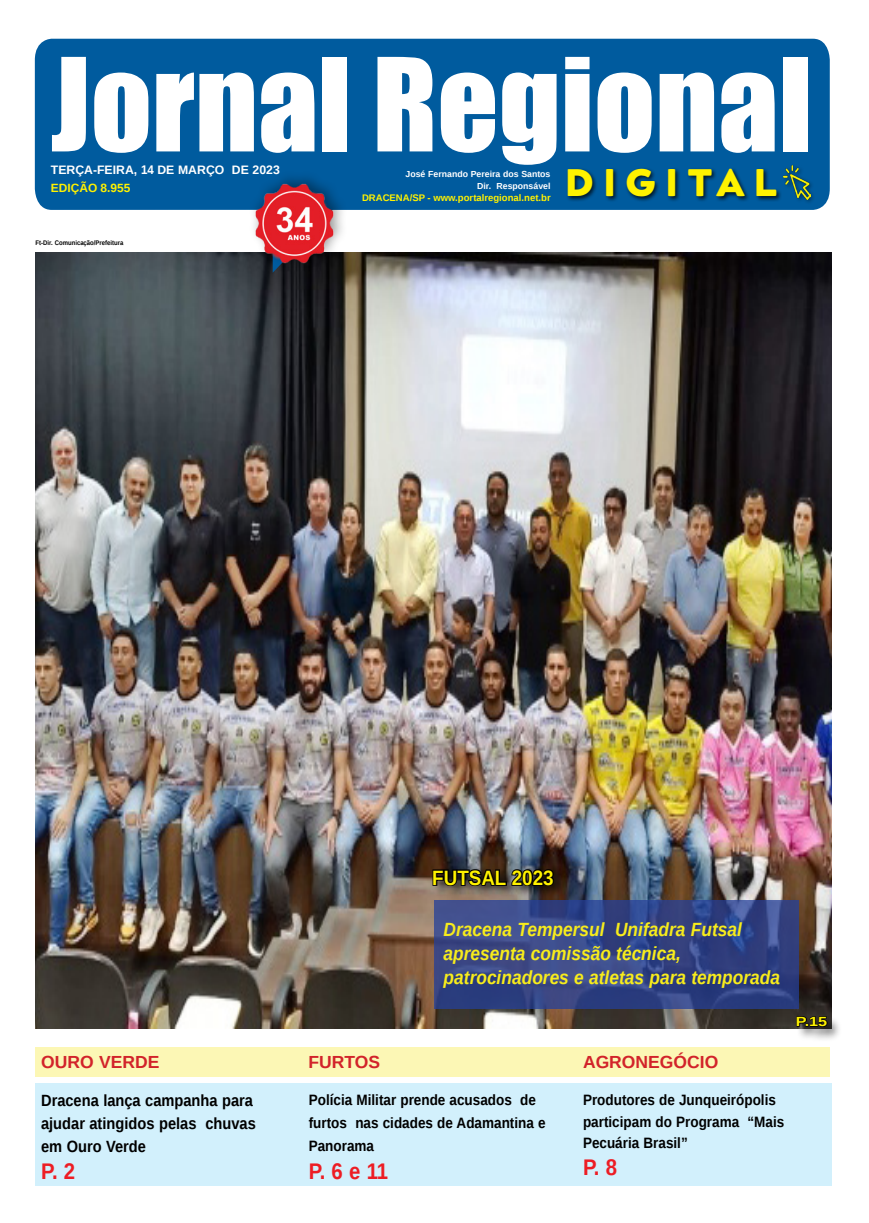
<style>
.page{position:relative;width:869px;height:1223px;background:#fff}
.page>*{position:absolute;margin:0;border:0;box-sizing:border-box;transform-origin:0 0}
.t1{font:119.5px "Impact";color:#fff}
.t2{font:800 39.75px "Neufreit";letter-spacing:.23em;color:#fff200;scale:1.04 1}
.Introductory{font:700 22.62px "Liberation Sans";color:#ed1d24;scale:.9 1}
.TÍTULO{font:700 20.75px "Liberation Sans";color:#fff200;scale:.91 1}
.LINHA_FINA{font:italic 700 19.12px "Liberation Sans";color:#f7ec1c;scale:.91 1}
.TÍTULO-2{font:700 17.5px "Liberation Sans";color:#d2232a}
.Introductory-2{font:700 16.25px/23px "Liberation Sans";color:#000;scale:.9 1}
.Introductory-3{font:700 15px/23px "Liberation Sans";color:#000;scale:.9 1}
.Introductory-4{font:700 15px/21.6px "Liberation Sans";color:#000101;scale:.9 1}
.Introductory-5{font:700 13.25px "Liberation Sans";color:#fff200;scale:1.22 1}
.LEGENDA{font:700 12.25px "Liberation Sans";color:#fff}
.DATA_PG{font:700 11.88px "Liberation Sans";color:#fff200}
.DATA_PG-2{font:700 9.5px "Liberation Sans";color:#fff200}
.LEGENDA-2{font:700 8.75px "Liberation Sans";color:#fff}
.Signature{font:700 6.62px "Liberation Sans";color:#000;scale:.9 1}
.s1{font-size:12.5px}
</style>
<div class="page">
<img style="left:36px;top:252px;width:795px;height:776px">
<div style="left:431px;top:865px;width:137px;height:32px;background:#000;opacity:.75"></div>
<svg style="left:431px;top:867px;width:124px;height:20px;background:#1f1c1a"></svg>
<svg style="left:434px;top:900px;width:364px;height:108px;background:#344585"></svg>
<div style="left:795px;top:1015px;width:46px;height:26px;background:#000;opacity:.57"></div>
<svg style="left:795px;top:1015px;width:33px;height:12px"></svg>
<svg style="left:35px;top:39px;width:794px;height:234px;fill:#005b9e"></svg>
<div style="left:566px;top:167px;width:216px;height:35px;background:#000;opacity:.75"></div>
<div style="left:781px;top:163px;width:34px;height:42px;background:#000;opacity:.46"></div>
<img style="left:783px;top:166px;width:26px;height:34px">
<div style="left:247px;top:170px;width:101px;height:99px;background:#000;opacity:.41"></div>
<img style="left:248px;top:174px;width:94px;height:95px">
<div style="left:35px;top:1047px;width:794px;height:29px;background:#fcf7b5"></div>
<div style="left:35px;top:1082px;width:796px;height:103px;background:#d2f0fc"></div>
<p class="t1" style="left:51px;top:12px;width:761px">Jornal Regional</p>
<p class="t2" style="left:564px;top:159px;width:205px">DIGITAL</p>
<p class="LEGENDA" style="left:51px;top:161px;width:230px">TERÇA-FEIRA, <span class="s1">14</span> DE MARÇO DE 2023</p>
<p class="DATA_PG" style="left:51px;top:180px;width:81px">EDIÇÃO 8.955</p>
<p class="LEGENDA-2" style="left:405px;top:168px;width:146px">José Fernando Pereira dos Santos</p>
<p class="LEGENDA-2" style="left:477px;top:180px;width:75px">Dir. Responsável</p>
<p class="DATA_PG-2" style="left:362px;top:191px;width:190px">DRACENA/SP - www.portalregional.net.br</p>
<p class="Signature" style="left:36px;top:238px;width:99px">Ft-Dir. Comunicação/Prefeitura</p>
<p class="TÍTULO" style="left:432px;top:863px;width:135px">FUTSAL 2023</p>
<p class="LINHA_FINA" style="left:443px;top:916px;width:329px">Dracena Tempersul Unifadra Futsal</p>
<p class="LINHA_FINA" style="left:443px;top:940px;width:262px">apresenta comissão técnica,</p>
<p class="LINHA_FINA" style="left:443px;top:964px;width:371px">patrocinadores e atletas para temporada</p>
<p class="TÍTULO-2" style="left:41px;top:1050px;width:120px">OURO VERDE</p>
<p class="TÍTULO-2" style="left:308px;top:1050px;width:73px">FURTOS</p>
<p class="TÍTULO-2" style="left:582px;top:1050px;width:137px">AGRONEGÓCIO</p>
<p class="Introductory-3" style="left:308px;top:1087px;width:264px">Polícia Militar prende acusados de furtos nas cidades de Adamantina e<br>Panorama</p>
<p class="Introductory" style="left:308px;top:1155px;width:90px">P. 6 e 11</p>
<p class="Introductory-4" style="left:582px;top:1088px;width:225px">Produtores de Junqueirópolis participam do Programa “Mais<br>Pecuária Brasil”</p>
<p class="Introductory" style="left:582px;top:1151px;width:39px">P. 8</p>
<p class="Introductory-2" style="left:41px;top:1088px;width:240px">Dracena lança campanha para ajudar atingidos pelas chuvas em Ouro Verde</p>
<p class="Introductory" style="left:41px;top:1155px;width:39px">P. 2</p>
<p class="Introductory-5" style="left:795px;top:1012px;width:27px">P.15</p>
</div>
